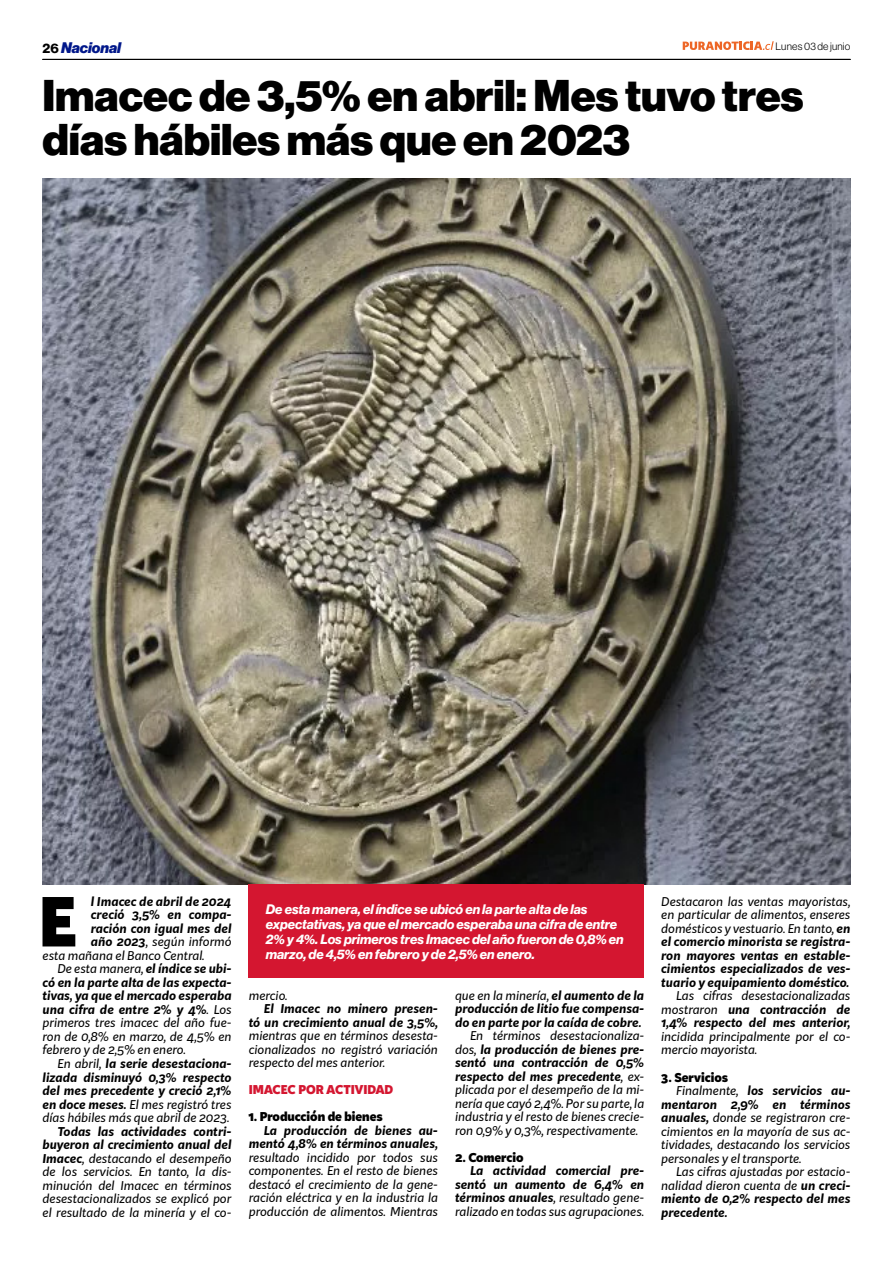
<style>
.page{position:relative;width:893px;height:1263px;background:#fff}
.page>*{position:absolute;margin:0;border:0;box-sizing:border-box;transform-origin:0 0}
.t1{font:900 66.3px "Kit Sans";color:#000}
.t2{font:43.5px/43.5px "N Haas Grotesk DS Pro 95 Blk";color:#000}
.t3{font:15px "N Haas Grotesk DS Pro 96 Blk It";color:#00178a}
.t4{font:13.5px/15px "N Haas Grotesk DS Pro 76 Bd It";color:#fff}
.t5{font:italic 12px/13.5px "Kit Sans";color:#000;text-align:justify}
.t6{font:italic 700 12px/13.5px "Kit Sans";color:#000;text-align:justify}
.t7{font:900 12px "Kit Sans";color:#000}
.t8{font:900 12px "Kit Sans";color:#d41630}
.t9{font:10.5px "N Haas Grotesk DS Pro 45 Lt";letter-spacing:.015em;color:#000}
.s1{font-family:"N Haas Grotesk DS Pro 75 Bd";font-size:13.5px;color:#000}
.s2{font-weight:700}
.s3{font-weight:400}
</style>
<div class="page">
<hr style="left:43px;top:59px;width:807px;height:1px;background:#000">
<img style="left:42px;top:179px;width:808px;height:705px">
<div style="left:249px;top:884px;width:395px;height:94px;background:#d41630"></div>
<svg style="left:683px;top:41px;width:91px;height:9px"></svg>
<p class="t3" style="left:43px;top:39px;width:80px"><span class="s1">26</span> Nacional</p>
<h2 class="t2" style="left:42px;top:75px;width:763px">Imacec de 3,5% en abril: Mes tuvo tres días hábiles más que en 2023</h2>
<p class="t9" style="left:776px;top:40px;width:76px">Lunes 03 de junio</p>
<h1 class="t1" style="left:39px;top:862px;width:40px">E</h1>
<p class="t6" style="left:91px;top:894px;width:142px">l Imacec de abril de 2024</p>
<p class="t6" style="left:91px;top:907px;width:142px">creció 3,5% en compa-</p>
<p class="t6" style="left:91px;top:921px;width:142px">ración con igual mes del</p>
<p class="t5" style="left:91px;top:934px;width:142px"><span class="s2">año 2023</span>, según informó</p>
<p class="t5" style="left:43px;top:948px;width:164px">esta mañana el Banco Central.</p>
<p class="t6" style="left:58px;top:961px;width:176px"><span class="s3">De esta manera,</span> el índice se ubi-</p>
<p class="t6" style="left:43px;top:975px;width:191px">có en la parte alta de las expecta-</p>
<p class="t6" style="left:43px;top:988px;width:191px">tivas, ya que el mercado esperaba</p>
<p class="t6" style="left:43px;top:1002px;width:191px">una cifra de entre 2% y 4%<span class="s3">. Los</span></p>
<p class="t5" style="left:43px;top:1015px;width:191px">primeros tres imacec del año fue-</p>
<p class="t5" style="left:43px;top:1029px;width:191px">ron de 0,8% en marzo, de 4,5% en</p>
<p class="t5" style="left:43px;top:1042px;width:145px">febrero y de 2,5% en enero.</p>
<p class="t6" style="left:58px;top:1056px;width:176px"><span class="s3">En abril,</span> la serie desestaciona-</p>
<p class="t6" style="left:43px;top:1069px;width:191px">lizada disminuyó 0,3% respecto</p>
<p class="t6" style="left:43px;top:1083px;width:191px">del mes precedente y creció 2,1%</p>
<p class="t5" style="left:43px;top:1096px;width:191px"><span class="s2">en doce meses.</span> El mes registró tres</p>
<p class="t5" style="left:43px;top:1110px;width:188px">días hábiles más que abril de 2023.</p>
<p class="t5" style="left:43px;top:1123px;width:191px;text-indent:15px"><span class="s2">Todas las actividades contri&shy;buyeron al crecimiento anual del Imacec</span>, destacando el desempeño de los servicios. En tanto, la dis&shy;minución del Imacec en términos desestacionalizados se explicó por el resultado de la minería y el co-</p>
<p class="t4" style="left:266px;top:902px;width:359px">De esta manera, el índice se ubicó en la parte alta de las expectativas, ya que el mercado esperaba una cifra de entre 2% y 4%. Los primeros tres Imacec del año fueron de 0,8% en marzo, de 4,5% en febrero y de 2,5% en enero.</p>
<p class="t5" style="left:249px;top:988px;width:40px">mercio.</p>
<p class="t6" style="left:249px;top:1001px;width:191px;text-align:right">El Imacec no minero presen-<br>tó un crecimiento anual de 3,5%,</p>
<p class="t5" style="left:249px;top:1028px;width:191px">mientras que en términos desesta&shy;cionalizados no registró variación respecto del mes anterior.</p>
<p class="t8" style="left:249px;top:1079px;width:146px">IMACEC POR ACTIVIDAD</p>
<p class="t7" style="left:249px;top:1106px;width:135px">1. Producción de bienes</p>
<p class="t6" style="left:249px;top:1122px;width:191px;text-align:right">La producción de bienes au&shy;mentó 4,8% en términos anuales,</p>
<p class="t5" style="left:249px;top:1150px;width:191px">resultado incidido por todos sus componentes. En el resto de bienes destacó el crecimiento de la gene&shy;ración eléctrica y en la industria la producción de alimentos. Mientras</p>
<p class="t6" style="left:455px;top:987px;width:191px"><span class="s3">que en la minería,</span> el aumento de la producción de litio fue compensa&shy;do en parte por la caída de cobre.</p>
<p class="t5" style="left:455px;top:1028px;width:191px;text-indent:15px">En términos desestacionaliza&shy;dos, <span class="s2">la producción de bienes pre&shy;sentó una contracción de 0,5% respecto del mes precedente</span>, ex&shy;plicada por el desempeño de la mi&shy;nería que cayó 2,4%. Por su parte, la industria y el resto de bienes crecie&shy;ron 0,9% y 0,3%, respectivamente.</p>
<p class="t7" style="left:455px;top:1146px;width:70px">2. Comercio</p>
<p class="t6" style="left:455px;top:1163px;width:191px;text-indent:15px">La actividad comercial pre&shy;sentó un aumento de 6,4% en términos anuales<span class="s3">, resultado gene&shy;ralizado en todas sus agrupaciones.</span></p>
<p class="t6" style="left:661px;top:894px;width:191px"><span class="s3">Destacaron las ventas mayoristas, en particular de alimentos, enseres domésticos y vestuario. En tanto,</span> en el comercio minorista se registra&shy;ron mayores ventas en estable&shy;cimientos especializados de ves&shy;tuario y equipamiento doméstico.</p>
<p class="t6" style="left:661px;top:988px;width:191px;text-indent:15px"><span class="s3">Las cifras desestacionalizadas mostraron</span> una contracción de 1,4% respecto del mes anterior,</p>
<p class="t5" style="left:661px;top:1029px;width:191px">incidida principalmente por el co&shy;mercio mayorista.</p>
<p class="t7" style="left:661px;top:1066px;width:68px">3. Servicios</p>
<p class="t6" style="left:676px;top:1083px;width:176px"><span class="s3">Finalmente,</span> los servicios au-</p>
<p class="t6" style="left:661px;top:1096px;width:191px">mentaron 2,9% en términos</p>
<p class="t5" style="left:661px;top:1110px;width:191px"><span class="s2">anuales,</span> donde se registraron cre-</p>
<p class="t5" style="left:661px;top:1123px;width:191px">cimientos en la mayoría de sus ac-</p>
<p class="t5" style="left:661px;top:1137px;width:191px">tividades, destacando los servicios</p>
<p class="t5" style="left:661px;top:1150px;width:142px">personales y el transporte.</p>
<p class="t5" style="left:676px;top:1164px;width:176px">Las cifras ajustadas por estacio-</p>
<p class="t5" style="left:661px;top:1177px;width:191px">nalidad dieron cuenta de <span class="s2">un creci-</span></p>
<p class="t6" style="left:661px;top:1191px;width:191px">miento de 0,2% respecto del mes</p>
<p class="t6" style="left:661px;top:1204px;width:68px">precedente.</p>
</div>
